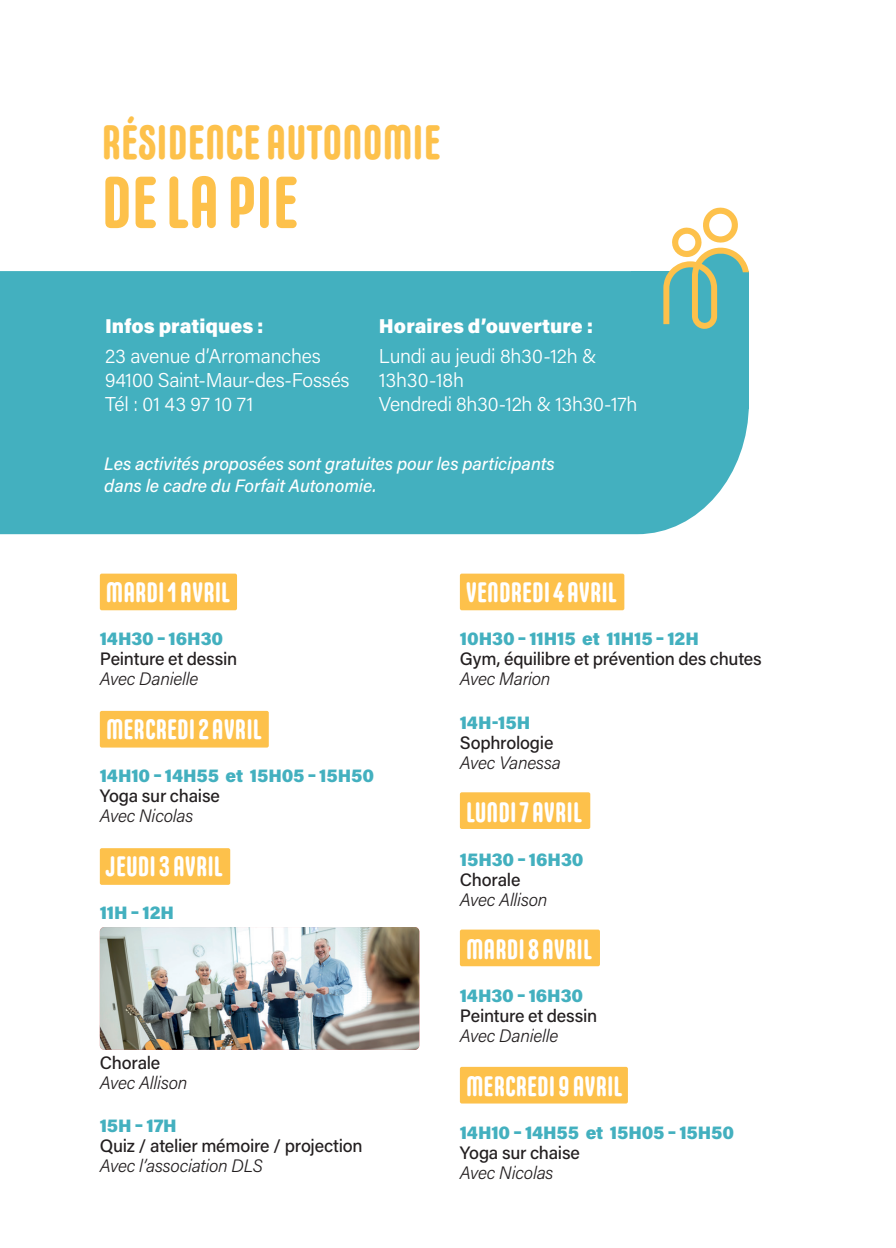
<style>
.page{position:relative;width:896px;height:1248px;background:#fff}
.page>*{position:absolute;margin:0;border:0;box-sizing:border-box;transform-origin:0 0}
.t1{font:700 72px "Carl Marx";color:#fdc14b}
.t2{font:700 48px "Carl Marx";color:#fdc14b}
.t3{font:700 28px "Carl Marx";color:#fff}
.t4{font:300 20px/24px "Acumin Pro";letter-spacing:-.015em;color:#fff}
.t5{font:900 20px "Acumin Pro";color:#fff}
.t6{font:500 18px "Acumin Pro";letter-spacing:-.015em;color:#231f20}
.t7{font:900 18px "Acumin Pro";letter-spacing:-.005em;color:#43b0bf}
.t8{font:italic 300 18px "Acumin Pro";letter-spacing:-.015em;color:#231f20}
.t9{font:italic 500 18px/21.6px "Acumin Pro";color:#fff}
</style>
<div class="page">
<div style="left:460px;top:792px;width:130px;height:36px;background:#fdc14b;border-radius:2px"></div>
<div style="left:460px;top:929px;width:140px;height:37px;background:#fdc14b;border-radius:2px"></div>
<div style="left:460px;top:1066px;width:168px;height:37px;background:#fdc14b;border-radius:2px"></div>
<div style="left:100px;top:710px;width:169px;height:37px;background:#fdc14b;border-radius:2px"></div>
<div style="left:100px;top:848px;width:130px;height:36px;background:#fdc14b;border-radius:2px"></div>
<div style="left:460px;top:573px;width:164px;height:37px;background:#fdc14b;border-radius:2px"></div>
<div style="left:100px;top:573px;width:137px;height:37px;background:#fdc14b;border-radius:2px"></div>
<div style="left:0;top:271px;width:749px;height:263px;background:#43b0bf"></div>
<div style="left:631px;top:271px;width:118px;height:137px;background:#43b0bf"></div>
<svg style="left:663px;top:207px;width:86px;height:122px"></svg>
<img style="left:100px;top:927px;width:319px;height:122px">
<h2 class="t2" style="left:102px;top:116px;width:341px">RÉSIDENCE AUTONOMIE</h2>
<h1 class="t1" style="left:102px;top:162px;width:198px">DE LA PIE</h1>
<p class="t5" style="left:105px;top:312px;width:160px">Infos pratiques :</p>
<p class="t4" style="left:105px;top:343px;width:246px">23 avenue d’Arromanches<br>94100 Saint-Maur-des-Fossés<br>Tél : 01 43 97 10 71</p>
<p class="t5" style="left:379px;top:312px;width:216px">Horaires d’ouverture :</p>
<p class="t4" style="left:379px;top:343px;width:260px">Lundi au jeudi 8h30-12h &amp;<br>13h30-18h<br>Vendredi 8h30-12h &amp; 13h30-17h</p>
<p class="t9" style="left:104px;top:452px;width:452px">Les activités proposées sont gratuites pour les participants dans le cadre du Forfait Autonomie.</p>
<h3 class="t3" style="left:106px;top:576px;width:126px">MARDI 1 AVRIL</h3>
<p class="t7" style="left:100px;top:626px;width:125px">14H30 – 16H30</p>
<p class="t6" style="left:100px;top:646px;width:139px">Peinture et dessin</p>
<p class="t8" style="left:100px;top:666px;width:100px">Avec Danielle</p>
<h3 class="t3" style="left:106px;top:713px;width:157px">MERCREDI 2 AVRIL</h3>
<p class="t7" style="left:100px;top:763px;width:276px">14H10 – 14H55 et 15H05 – 15H50</p>
<p class="t6" style="left:100px;top:783px;width:121px">Yoga sur chaise</p>
<p class="t8" style="left:100px;top:803px;width:95px">Avec Nicolas</p>
<h3 class="t3" style="left:106px;top:850px;width:118px">JEUDI 3 AVRIL</h3>
<p class="t7" style="left:100px;top:900px;width:76px">11H – 12H</p>
<p class="t6" style="left:100px;top:1049px;width:62px">Chorale</p>
<p class="t8" style="left:100px;top:1069px;width:89px">Avec Allison</p>
<p class="t7" style="left:100px;top:1112px;width:78px">15H – 17H</p>
<p class="t6" style="left:100px;top:1133px;width:264px">Quiz / atelier mémoire / projection</p>
<p class="t8" style="left:100px;top:1153px;width:164px">Avec l’association DLS</p>
<h3 class="t3" style="left:466px;top:576px;width:152px">VENDREDI 4 AVRIL</h3>
<p class="t7" style="left:460px;top:626px;width:241px">10H30 – 11H15 et 11H15 – 12H</p>
<p class="t6" style="left:460px;top:646px;width:303px">Gym, équilibre et prévention des chutes</p>
<p class="t8" style="left:460px;top:666px;width:92px">Avec Marion</p>
<p class="t7" style="left:460px;top:709px;width:72px">14H-15H</p>
<p class="t6" style="left:460px;top:729px;width:95px">Sophrologie</p>
<p class="t8" style="left:460px;top:749px;width:102px">Avec Vanessa</p>
<h3 class="t3" style="left:466px;top:796px;width:117px">LUNDI 7 AVRIL</h3>
<p class="t7" style="left:460px;top:846px;width:125px">15H30 – 16H30</p>
<p class="t6" style="left:460px;top:866px;width:62px">Chorale</p>
<p class="t8" style="left:460px;top:886px;width:89px">Avec Allison</p>
<h3 class="t3" style="left:466px;top:933px;width:127px">MARDI 8 AVRIL</h3>
<p class="t7" style="left:460px;top:983px;width:125px">14H30 – 16H30</p>
<p class="t6" style="left:460px;top:1003px;width:139px">Peinture et dessin</p>
<p class="t8" style="left:460px;top:1023px;width:100px">Avec Danielle</p>
<h3 class="t3" style="left:466px;top:1070px;width:158px">MERCREDI 9 AVRIL</h3>
<p class="t7" style="left:460px;top:1120px;width:276px">14H10 – 14H55 et 15H05 – 15H50</p>
<p class="t6" style="left:460px;top:1140px;width:121px">Yoga sur chaise</p>
<p class="t8" style="left:460px;top:1160px;width:95px">Avec Nicolas</p>
</div>
